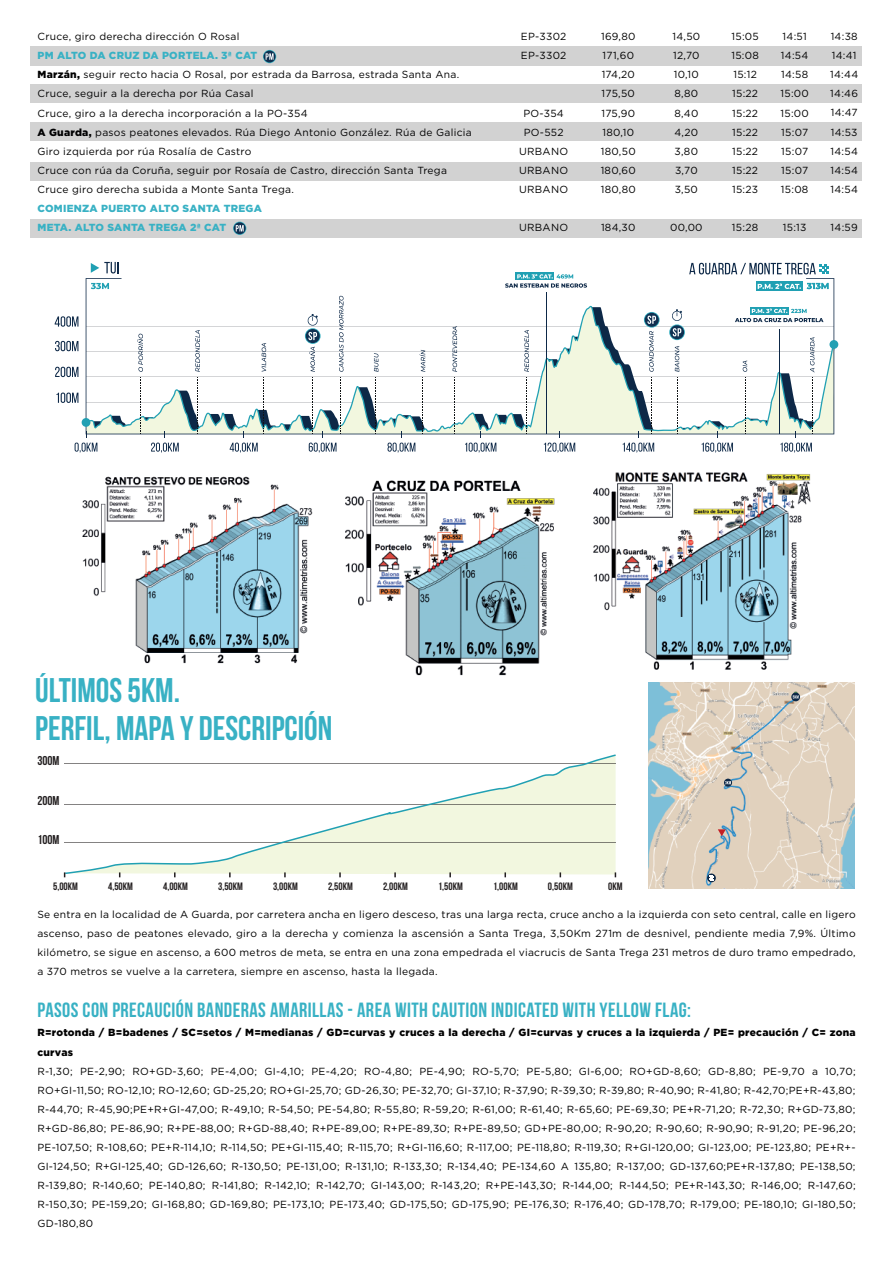
<style>
.page{position:relative;width:893px;height:1263px;background:#fff}
.page>*{position:absolute;margin:0;border:0;box-sizing:border-box;transform-origin:0 0}
.t1{font:700 34.2px/37.3px "Bebas Neue";color:#38b1c4}
.t2{font:700 20.55px "Bebas Neue";letter-spacing:.02em;color:#38b1c4}
.t3{font:700 12.75px "Bebas Neue";color:#231f20}
.t4{font:700 10.65px "Bebas Neue";color:#231f20}
.t5{font:10.35px/19px "Gotham";letter-spacing:.025em;color:#000001}
.t6{font:900 10.35px/19px "Gotham";letter-spacing:.025em;color:#000}
.t7{font:900 10.35px/19px "Gotham";letter-spacing:.025em;color:#38b1c4}
.s1{font-weight:900;color:#38b1c4}
.s2{font-weight:900}
</style>
<div class="page">
<svg style="left:56px;top:393px;width:22px;height:10px"></svg>
<svg style="left:55px;top:367px;width:23px;height:10px"></svg>
<svg style="left:55px;top:341px;width:23px;height:10px"></svg>
<svg style="left:55px;top:316px;width:23px;height:11px"></svg>
<svg style="left:91px;top:262px;width:27px;height:11px"></svg>
<svg style="left:689px;top:263px;width:140px;height:11px"></svg>
<svg style="left:75px;top:443px;width:22px;height:10px"></svg>
<svg style="left:151px;top:443px;width:28px;height:10px"></svg>
<svg style="left:230px;top:443px;width:28px;height:10px"></svg>
<svg style="left:309px;top:443px;width:27px;height:10px"></svg>
<svg style="left:388px;top:443px;width:27px;height:10px"></svg>
<svg style="left:465px;top:443px;width:31px;height:10px"></svg>
<svg style="left:544px;top:443px;width:31px;height:10px"></svg>
<svg style="left:623px;top:443px;width:31px;height:10px"></svg>
<svg style="left:702px;top:443px;width:31px;height:10px"></svg>
<svg style="left:780px;top:443px;width:32px;height:10px"></svg>
<svg style="left:86px;top:278px;width:748px;height:156px"></svg>
<div style="left:829px;top:340px;width:9px;height:9px;background:#22a0b3;border-radius:50%"></div>
<div style="left:82px;top:418px;width:8px;height:9px;background:#22a0b3;border-radius:50%"></div>
<svg style="left:137px;top:334px;width:6px;height:100px"></svg>
<svg style="left:195px;top:330px;width:5px;height:104px"></svg>
<svg style="left:524px;top:330px;width:5px;height:104px"></svg>
<svg style="left:649px;top:331px;width:5px;height:103px"></svg>
<svg style="left:675px;top:346px;width:4px;height:88px"></svg>
<svg style="left:810px;top:337px;width:4px;height:97px"></svg>
<svg style="left:743px;top:361px;width:4px;height:73px"></svg>
<svg style="left:262px;top:343px;width:4px;height:91px"></svg>
<svg style="left:309px;top:347px;width:6px;height:87px"></svg>
<svg style="left:374px;top:353px;width:4px;height:81px"></svg>
<svg style="left:420px;top:350px;width:5px;height:84px"></svg>
<svg style="left:453px;top:326px;width:4px;height:108px"></svg>
<svg style="left:339px;top:296px;width:5px;height:138px"></svg>
<hr style="left:546px;top:293px;width:1px;height:141px;background:#0d2847">
<hr style="left:779px;top:330px;width:1px;height:104px;background:#0d2847">
<svg style="left:735px;top:309px;width:88px;height:13px"></svg>
<svg style="left:91px;top:283px;width:18px;height:6px"></svg>
<svg style="left:807px;top:283px;width:21px;height:6px"></svg>
<div style="left:515px;top:272px;width:39px;height:8px;background:#20a0b3"></div>
<svg style="left:505px;top:274px;width:82px;height:14px"></svg>
<svg style="left:307px;top:314px;width:11px;height:12px"></svg>
<svg style="left:671px;top:309px;width:11px;height:13px"></svg>
<svg style="left:305px;top:328px;width:16px;height:16px"></svg>
<div style="left:306px;top:329px;width:14px;height:14px;background:#103051;border-radius:50%"></div>
<svg style="left:308px;top:332px;width:9px;height:8px"></svg>
<svg style="left:644px;top:312px;width:16px;height:16px"></svg>
<svg style="left:645px;top:313px;width:14px;height:14px"></svg>
<svg style="left:647px;top:316px;width:9px;height:8px"></svg>
<svg style="left:669px;top:324px;width:16px;height:16px"></svg>
<svg style="left:670px;top:325px;width:14px;height:14px"></svg>
<svg style="left:673px;top:328px;width:8px;height:8px"></svg>
<div style="left:31px;top:84px;width:831px;height:18px;background:#d2d2d2"></div>
<div style="left:31px;top:122px;width:831px;height:19px;background:#d2d2d2"></div>
<div style="left:31px;top:162px;width:831px;height:19px;background:#d2d2d2"></div>
<div style="left:31px;top:219px;width:831px;height:19px;background:#d2d2d2"></div>
<div style="left:31px;top:46px;width:831px;height:20px;background:#d2d2d2"></div>
<svg style="left:263px;top:50px;width:13px;height:13px"></svg>
<svg style="left:264px;top:51px;width:12px;height:11px"></svg>
<svg style="left:266px;top:53px;width:8px;height:7px"></svg>
<svg style="left:233px;top:222px;width:13px;height:13px"></svg>
<svg style="left:234px;top:222px;width:12px;height:12px"></svg>
<svg style="left:236px;top:225px;width:8px;height:6px"></svg>
<img style="left:649px;top:683px;width:205px;height:205px">
<svg style="left:707px;top:873px;width:9px;height:9px"></svg>
<svg style="left:709px;top:875px;width:5px;height:5px"></svg>
<svg style="left:791px;top:693px;width:9px;height:8px"></svg>
<svg style="left:793px;top:695px;width:6px;height:4px"></svg>
<svg style="left:64px;top:754px;width:553px;height:121px"></svg>
<img style="left:593px;top:472px;width:218px;height:198px">
<img style="left:82px;top:476px;width:231px;height:188px">
<img style="left:345px;top:480px;width:210px;height:196px">
<svg style="left:724px;top:779px;width:8px;height:8px"></svg>
<svg style="left:725px;top:781px;width:6px;height:3px"></svg>
<svg style="left:718px;top:829px;width:8px;height:7px"></svg>
<p class="t5" style="left:38px;top:27px;width:203px">Cruce, giro derecha dirección O Rosal</p>
<p class="t5" style="left:38px;top:46px;width:436px"><span class="s1">PM ALTO DA CRUZ DA PORTELA. 3ª CAT<br></span><span class="s2">Marzán,</span> seguir recto hacia O Rosal, por estrada da Barrosa, estrada Santa Ana.<br>Cruce, seguir a la derecha por Rúa Casal<br>Cruce, giro a la derecha incorporación a la PO-354<br><span class="s2">A Guarda,</span> pasos peatones elevados. Rúa Diego Antonio González. Rúa de Galicia Giro izquierda por rúa Rosalía de Castro<br>Cruce con rúa da Coruña, seguir por Rosaía de Castro, dirección Santa Trega Cruce giro derecha subida a Monte Santa Trega.</p>
<p class="t7" style="left:38px;top:199px;width:226px">COMIENZA PUERTO ALTO SANTA TREGA<br>META. ALTO SANTA TREGA 2ª CAT</p>
<p class="t5" style="left:521px;top:27px;width:47px">EP-3302<br>EP-3302</p>
<p class="t5" style="left:519px;top:103px;width:50px;text-align:center">PO-354<br>PO-552<br>URBANO<br>URBANO<br>URBANO</p>
<p class="t5" style="left:519px;top:218px;width:50px">URBANO</p>
<p class="t5" style="left:601px;top:27px;width:37px">169,80<br>171,60<br>174,20<br>175,50<br>175,90<br>180,10<br>180,50<br>180,60<br>180,80</p>
<p class="t5" style="left:601px;top:218px;width:36px">184,30</p>
<p class="t5" style="left:672px;top:27px;width:29px">14,50<br>12,70<br>10,10<br>8,80<br>8,40<br>4,20<br>3,80<br>3,70<br>3,50</p>
<p class="t5" style="left:670px;top:218px;width:34px">00,00</p>
<p class="t5" style="left:731px;top:27px;width:29px">15:05<br>15:08<br>15:12<br>15:22<br>15:22<br>15:22<br>15:22<br>15:22<br>15:23</p>
<p class="t5" style="left:732px;top:218px;width:28px">15:28</p>
<p class="t5" style="left:780px;top:27px;width:30px">14:51<br>14:54<br>14:58<br>15:00<br>15:00<br>15:07<br>15:07<br>15:07<br>15:08</p>
<p class="t5" style="left:783px;top:218px;width:25px">15:13</p>
<p class="t5" style="left:830px;top:27px;width:30px">14:38<br>14:41<br>14:44<br>14:46<br>14:47<br>14:53<br>14:54<br>14:54<br>14:54</p>
<p class="t5" style="left:831px;top:218px;width:29px">14:59</p>
<h1 class="t1" style="left:35px;top:671px;width:299px">ÚLTIMOS 5KM.<br>PERFIL, MAPA Y DESCRIPCIÓN</h1>
<p class="t3" style="left:37px;top:753px;width:24px">300M</p>
<p class="t3" style="left:37px;top:794px;width:24px">200M</p>
<p class="t3" style="left:37px;top:832px;width:24px">100M</p>
<p class="t4" style="left:53px;top:880px;width:26px">5,00KM</p>
<p class="t4" style="left:108px;top:880px;width:26px">4,50KM</p>
<p class="t4" style="left:163px;top:880px;width:26px">4,00KM</p>
<p class="t4" style="left:218px;top:880px;width:26px">3,50KM</p>
<p class="t4" style="left:273px;top:880px;width:26px">3,00KM</p>
<p class="t4" style="left:328px;top:880px;width:26px">2,50KM</p>
<p class="t4" style="left:383px;top:880px;width:26px">2,00KM</p>
<p class="t4" style="left:438px;top:880px;width:26px">1,50KM</p>
<p class="t4" style="left:493px;top:880px;width:26px">1,00KM</p>
<p class="t4" style="left:548px;top:880px;width:26px">0,50KM</p>
<p class="t4" style="left:608px;top:880px;width:16px">0KM</p>
<p class="t5" style="left:37px;top:904px;width:820px;text-align:justify">Se entra en la localidad de A Guarda, por carretera ancha en ligero desceso, tras una larga recta, cruce ancho a la izquierda con seto central, calle en ligero ascenso, paso de peatones elevado, giro a la derecha y comienza la ascensión a Santa Trega, 3,50Km 271m de desnivel, pendiente media 7,9%. Último kilómetro, se sigue en ascenso, a 600 metros de meta, se entra en una zona empedrada el viacrucis de Santa Trega 231 metros de duro tramo empedrado, a 370 metros se vuelve a la carretera, siempre en ascenso, hasta la llegada.</p>
<h2 class="t2" style="left:37px;top:999px;width:655px">PASOS CON PRECAUCIÓN BANDERAS AMARILLAS - AREA WITH CAUTION INDICATED WITH YELLOW FLAG:</h2>
<p class="t6" style="left:37px;top:1023px;width:820px">R=rotonda / B=badenes / SC=setos / M=medianas / GD=curvas y cruces a la derecha / GI=curvas y cruces a la izquierda / PE= precaución / C= zona curvas</p>
<p class="t5" style="left:37px;top:1061px;width:820px;text-align:justify">R-1,30; PE-2,90; RO+GD-3,60; PE-4,00; GI-4,10; PE-4,20; RO-4,80; PE-4,90; RO-5,70; PE-5,80; GI-6,00; RO+GD-8,60; GD-8,80; PE-9,70 a 10,70; RO+GI-11,50; RO-12,10; RO-12,60; GD-25,20; RO+GI-25,70; GD-26,30; PE-32,70; GI-37,10; R-37,90; R-39,30; R-39,80; R-40,90; R-41,80; R-42,70;PE+R-43,80; R-44,70; R-45,90;PE+R+GI-47,00; R-49,10; R-54,50; PE-54,80; R-55,80; R-59,20; R-61,00; R-61,40; R-65,60; PE-69,30; PE+R-71,20; R-72,30; R+GD-73,80; R+GD-86,80; PE-86,90; R+PE-88,00; R+GD-88,40; R+PE-89,00; R+PE-89,30; R+PE-89,50; GD+PE-80,00; R-90,20; R-90,60; R-90,90; R-91,20; PE-96,20; PE-107,50; R-108,60; PE+R-114,10; R-114,50; PE+GI-115,40; R-115,70; R+GI-116,60; R-117,00; PE-118,80; R-119,30; R+GI-120,00; GI-123,00; PE-123,80; PE+R+- GI-124,50; R+GI-125,40; GD-126,60; R-130,50; PE-131,00; R-131,10; R-133,30; R-134,40; PE-134,60 A 135,80; R-137,00; GD-137,60;PE+R-137,80; PE-138,50; R-139,80; R-140,60; PE-140,80; R-141,80; R-142,10; R-142,70; GI-143,00; R-143,20; R+PE-143,30; R-144,00; R-144,50; PE+R-143,30; R-146,00; R-147,60; R-150,30; PE-159,20; GI-168,80; GD-169,80; PE-173,10; PE-173,40; GD-175,50; GD-175,90; PE-176,30; R-176,40; GD-178,70; R-179,00; PE-180,10; GI-180,50; GD-180,80</p>
</div>
